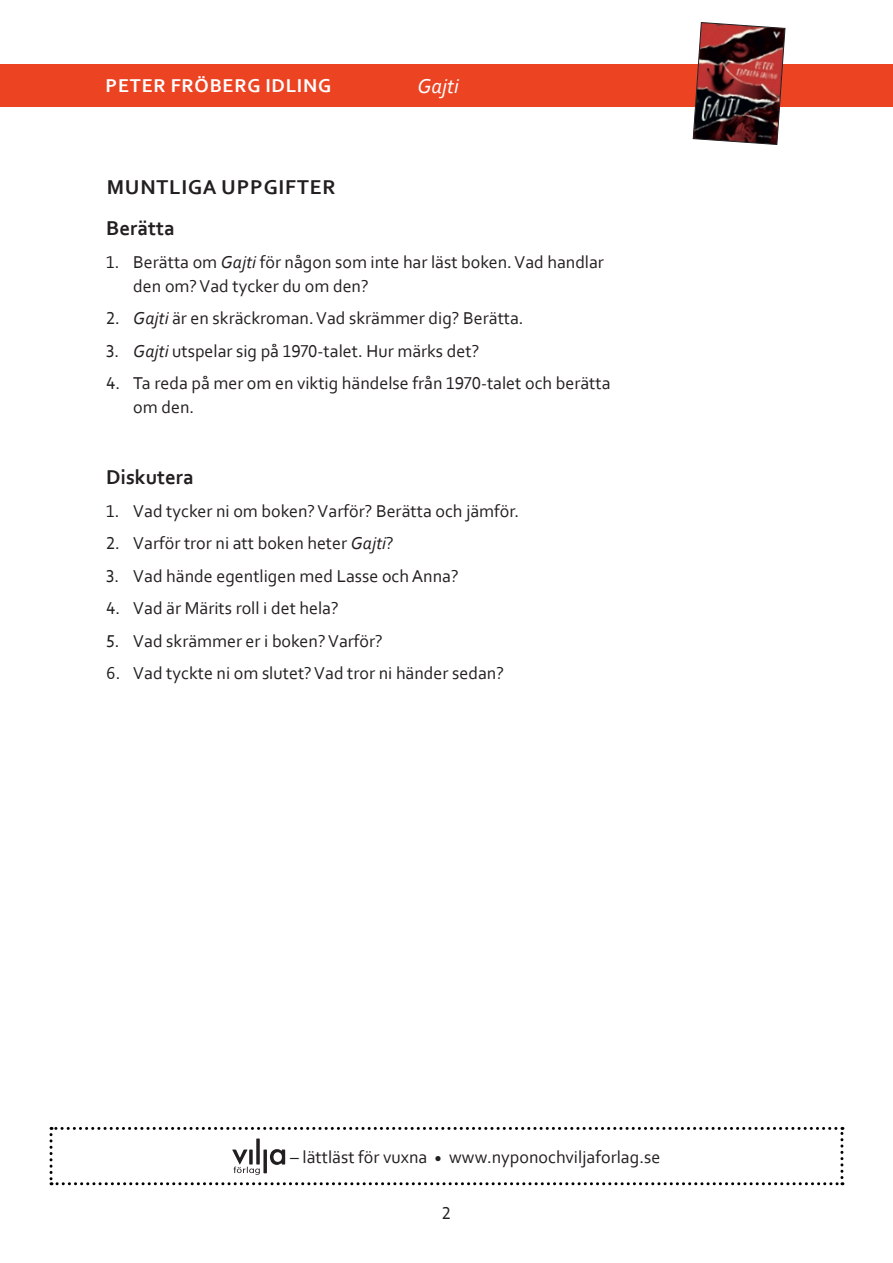
<style>
.page{position:relative;width:893px;height:1263px;background:#fff}
.page>*{position:absolute;margin:0;border:0;box-sizing:border-box;transform-origin:0 0}
.t1{font:700 21px/41px "Corbel";letter-spacing:.04em;color:#231f20}
.t2{font:700 21px "Corbel";color:#231f20}
.t3{font:italic 21px "Corbel";color:#fff}
.t4{font:700 19.5px "Corbel";letter-spacing:.04em;color:#fff}
.t5{font:18px/24px "Corbel";color:#231f20}
.s1{font-style:italic}
</style>
<div class="page">
<div style="left:0;top:64px;width:893px;height:42px;background:#ec4423"></div>
<img style="left:693px;top:22px;width:92px;height:123px">
<svg style="left:50px;top:1127px;width:793px;height:58px"></svg>
<p class="t4" style="left:106px;top:74px;width:227px">PETER FRÖBERG IDLING</p>
<p class="t3" style="left:417px;top:73px;width:43px">Gajti</p>
<p class="t1" style="left:106px;top:166px;width:231px">MUNTLIGA UPPGIFTER<br>Berätta</p>
<p class="t5" style="left:133px;top:249px;width:472px;text-indent:-27px">1. Berätta om <span class="s1">Gajti</span> för någon som inte har läst boken. Vad handlar den om? Vad tycker du om den?</p>
<p class="t5" style="left:106px;top:306px;width:419px">2. <span class="s1">Gajti</span> är en skräckroman. Vad skrämmer dig? Berätta.</p>
<p class="t5" style="left:106px;top:338px;width:375px">3. <span class="s1">Gajti</span> utspelar sig på 1970-talet. Hur märks det?</p>
<p class="t5" style="left:133px;top:371px;width:479px;text-indent:-27px">4. Ta reda på mer om en viktig händelse från 1970-talet och berätta om den.</p>
<p class="t2" style="left:106px;top:464px;width:89px">Diskutera</p>
<p class="t5" style="left:106px;top:498px;width:414px">1. Vad tycker ni om boken? Varför? Berätta och jämför.</p>
<p class="t5" style="left:106px;top:531px;width:289px">2. Varför tror ni att boken heter <span class="s1">Gajti</span>?</p>
<p class="t5" style="left:106px;top:563px;width:354px">3. Vad hände egentligen med Lasse och Anna?</p>
<p class="t5" style="left:106px;top:596px;width:234px">4. Vad är Märits roll i det hela?</p>
<p class="t5" style="left:106px;top:628px;width:278px">5. Vad skrämmer er i boken? Varför?</p>
<p class="t5" style="left:106px;top:661px;width:399px">6. Vad tyckte ni om slutet? Vad tror ni händer sedan?</p>
<p class="t5" style="left:290px;top:1144px;width:372px">– lättläst för vuxna <sub>•</sub> www.nyponochviljaforlag.se</p>
<p class="t5" style="left:442px;top:1200px;width:10px">2</p>
</div>
